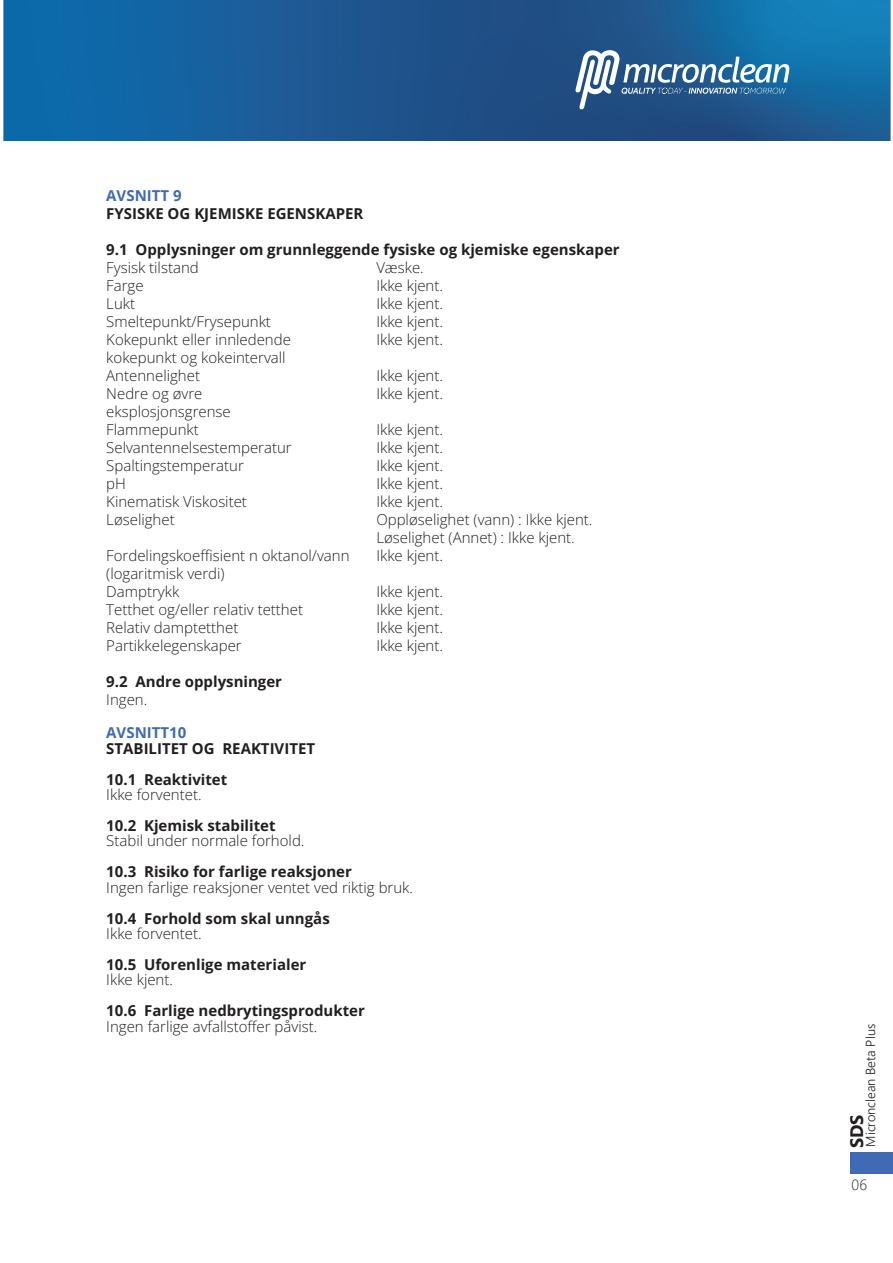
<style>
.page{position:relative;width:893px;height:1263px;background:#fff}
.page>*{position:absolute;margin:0;border:0;box-sizing:border-box;transform-origin:0 0}
.t1{font:700 18px "Segoe UI";color:#231f20}
.t2{font:300 15px/18px "Open Sans";color:#231f20}
.t3{font:700 15px/30.9px "Open Sans";color:#231f20}
.t4{font:700 15px "Open Sans";color:#406ab4}
.t5{font:300 15px "Segoe UI";color:#231f20}
.t6{font:300 13.05px "Segoe UI";color:#231f20}
</style>
<div class="page">
<img style="left:3px;top:0;width:888px;height:141px">
<svg style="left:575px;top:50px;width:214px;height:59px"></svg>
<div style="left:850px;top:1152px;width:43px;height:22px;background:#406ab4"></div>
<p class="t4" style="left:106px;top:185px;width:77px">AVSNITT 9</p>
<p class="t3" style="left:106px;top:197px;width:259px">FYSISKE OG KJEMISKE EGENSKAPER</p>
<p class="t3" style="left:106px;top:233px;width:515px">9.1 Opplysninger om grunnleggende fysiske og kjemiske egenskaper</p>
<p class="t2" style="left:106px;top:258px;width:94px">Fysisk tilstand</p>
<p class="t2" style="left:376px;top:258px;width:49px">Væske.</p>
<p class="t2" style="left:106px;top:276px;width:39px">Farge</p>
<p class="t2" style="left:376px;top:276px;width:68px">Ikke kjent.</p>
<p class="t2" style="left:106px;top:294px;width:30px">Lukt</p>
<p class="t2" style="left:376px;top:294px;width:68px">Ikke kjent.</p>
<p class="t2" style="left:106px;top:312px;width:166px">Smeltepunkt/Frysepunkt</p>
<p class="t2" style="left:376px;top:312px;width:68px">Ikke kjent.</p>
<p class="t2" style="left:106px;top:330px;width:186px">Kokepunkt eller innledende</p>
<p class="t2" style="left:376px;top:330px;width:68px">Ikke kjent.</p>
<p class="t2" style="left:106px;top:348px;width:181px">kokepunkt og kokeintervall<br>Antennelighet</p>
<p class="t2" style="left:376px;top:366px;width:68px">Ikke kjent.</p>
<p class="t2" style="left:106px;top:384px;width:98px">Nedre og øvre</p>
<p class="t2" style="left:376px;top:384px;width:68px">Ikke kjent.</p>
<p class="t2" style="left:106px;top:402px;width:126px">eksplosjonsgrense<br>Flammepunkt</p>
<p class="t2" style="left:376px;top:420px;width:68px">Ikke kjent.</p>
<p class="t2" style="left:106px;top:438px;width:187px">Selvantennelsestemperatur</p>
<p class="t2" style="left:376px;top:438px;width:68px">Ikke kjent.</p>
<p class="t2" style="left:106px;top:456px;width:139px">Spaltingstemperatur</p>
<p class="t2" style="left:376px;top:456px;width:68px">Ikke kjent.</p>
<p class="t2" style="left:106px;top:474px;width:21px">pH</p>
<p class="t2" style="left:376px;top:474px;width:68px">Ikke kjent.</p>
<p class="t2" style="left:106px;top:492px;width:142px">Kinematisk Viskositet</p>
<p class="t2" style="left:376px;top:492px;width:68px">Ikke kjent.</p>
<p class="t2" style="left:106px;top:510px;width:70px">Løselighet</p>
<p class="t2" style="left:376px;top:510px;width:218px">Oppløselighet (vann) : Ikke kjent.<br>Løselighet (Annet) : Ikke kjent.</p>
<p class="t2" style="left:106px;top:546px;width:245px">Fordelingskoeffisient n oktanol/vann</p>
<p class="t2" style="left:376px;top:546px;width:68px">Ikke kjent.</p>
<p class="t2" style="left:106px;top:564px;width:120px">(logaritmisk verdi)<br>Damptrykk</p>
<p class="t2" style="left:376px;top:582px;width:68px">Ikke kjent.</p>
<p class="t2" style="left:106px;top:600px;width:198px">Tetthet og/eller relativ tetthet</p>
<p class="t2" style="left:376px;top:600px;width:68px">Ikke kjent.</p>
<p class="t2" style="left:106px;top:618px;width:134px">Relativ damptetthet</p>
<p class="t2" style="left:376px;top:618px;width:68px">Ikke kjent.</p>
<p class="t2" style="left:106px;top:636px;width:137px">Partikkelegenskaper</p>
<p class="t2" style="left:376px;top:636px;width:68px">Ikke kjent.</p>
<p class="t3" style="left:106px;top:665px;width:177px">9.2 Andre opplysninger</p>
<p class="t2" style="left:106px;top:690px;width:43px">Ingen.</p>
<p class="t4" style="left:106px;top:722px;width:82px">AVSNITT10</p>
<p class="t3" style="left:106px;top:732px;width:210px">STABILITET OG REAKTIVITET<br>10.1 Reaktivitet</p>
<p class="t2" style="left:106px;top:785px;width:97px">Ikke forventet.</p>
<p class="t3" style="left:106px;top:810px;width:171px">10.2 Kjemisk stabilitet</p>
<p class="t2" style="left:106px;top:831px;width:200px">Stabil under normale forhold.</p>
<p class="t3" style="left:106px;top:856px;width:247px">10.3 Risiko for farlige reaksjoner</p>
<p class="t2" style="left:106px;top:878px;width:308px">Ingen farlige reaksjoner ventet ved riktig bruk.</p>
<p class="t3" style="left:106px;top:902px;width:225px">10.4 Forhold som skal unngås</p>
<p class="t2" style="left:106px;top:924px;width:97px">Ikke forventet.</p>
<p class="t3" style="left:106px;top:949px;width:202px">10.5 Uforenlige materialer</p>
<p class="t2" style="left:106px;top:970px;width:68px">Ikke kjent.</p>
<p class="t3" style="left:106px;top:995px;width:260px">10.6 Farlige nedbrytingsprodukter</p>
<p class="t2" style="left:106px;top:1017px;width:212px">Ingen farlige avfallstoffer påvist.</p>
<p class="t6" style="left:858px;top:1147px;width:124px;rotate:-90deg">Micronclean Beta Plus</p>
<p class="t1" style="left:840px;top:1148px;width:35px;rotate:-90deg">SDS</p>
<p class="t5" style="left:852px;top:1170px;width:17px">06</p>
</div>
